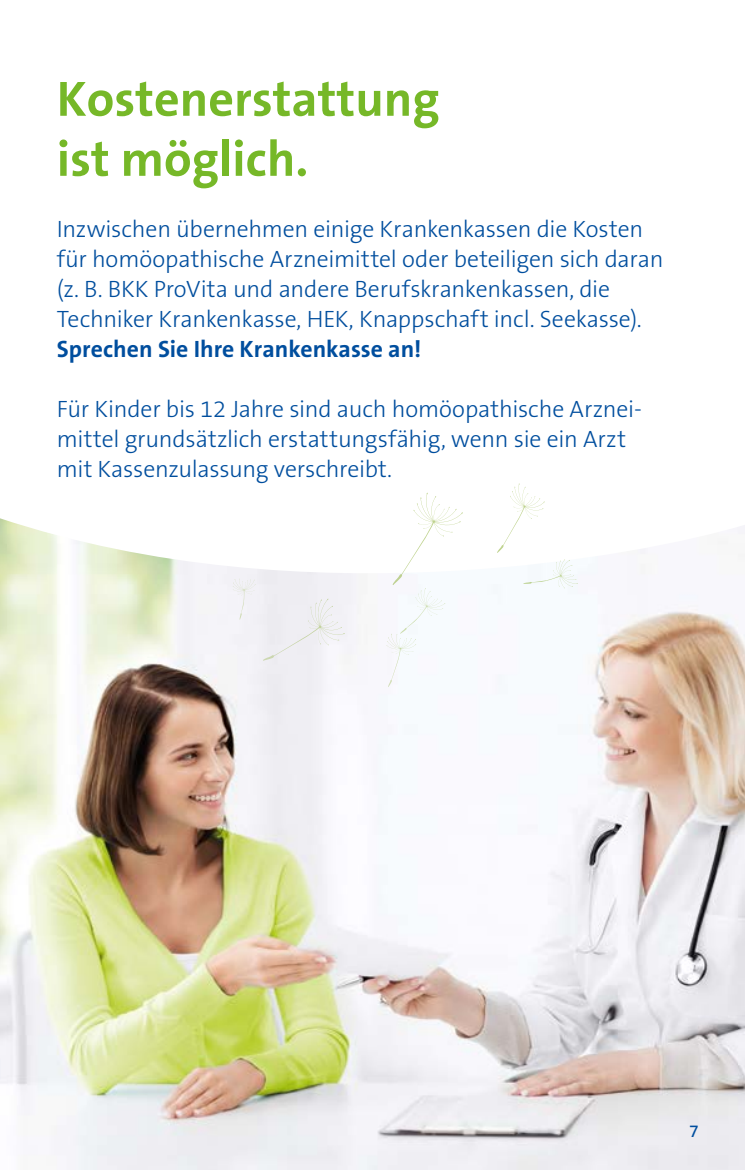
<style>
.page{position:relative;width:745px;height:1170px;background:#fff}
.page>*{position:absolute;margin:0;border:0;box-sizing:border-box;transform-origin:0 0}
.t1{font:700 50px/60px "The Sans B7";color:#76b828}
.t2{font:300 23.75px/30px "The Sans B3";letter-spacing:-.01em;color:#004e9e}
.t3{font:700 23.75px "The Sans B7";color:#004e9e}
.t4{font:17.5px "The Sans B5 Plain";color:#004e9e}
</style>
<div class="page">
<img style="left:0;top:518px;width:744px;height:651px">
<svg style="left:523px;top:559px;width:54px;height:29px"></svg>
<svg style="left:496px;top:483px;width:48px;height:70px"></svg>
<svg style="left:386px;top:492px;width:76px;height:195px"></svg>
<svg style="left:206px;top:518px;width:138px;height:212px"></svg>
<h1 class="t1" style="left:57px;top:72px;width:384px">Kostenerstattung ist möglich.</h1>
<p class="t2" style="left:57px;top:215px;width:608px">Inzwischen übernehmen einige Krankenkassen die Kosten für homöopathische Arzneimittel oder beteiligen sich daran (z. B. BKK ProVita und andere Berufskrankenkassen, die Techniker Krankenkasse, HEK, Knappschaft incl. Seekasse).</p>
<p class="t3" style="left:57px;top:336px;width:366px">Sprechen Sie Ihre Krankenkasse an!</p>
<p class="t2" style="left:57px;top:395px;width:583px">Für Kinder bis 12 Jahre sind auch homöopathische Arznei&shy;mittel grundsätzlich erstattungsfähig, wenn sie ein Arzt mit Kassenzulassung verschreibt.</p>
<p class="t4" style="left:688px;top:1122px;width:11px">7</p>
</div>
